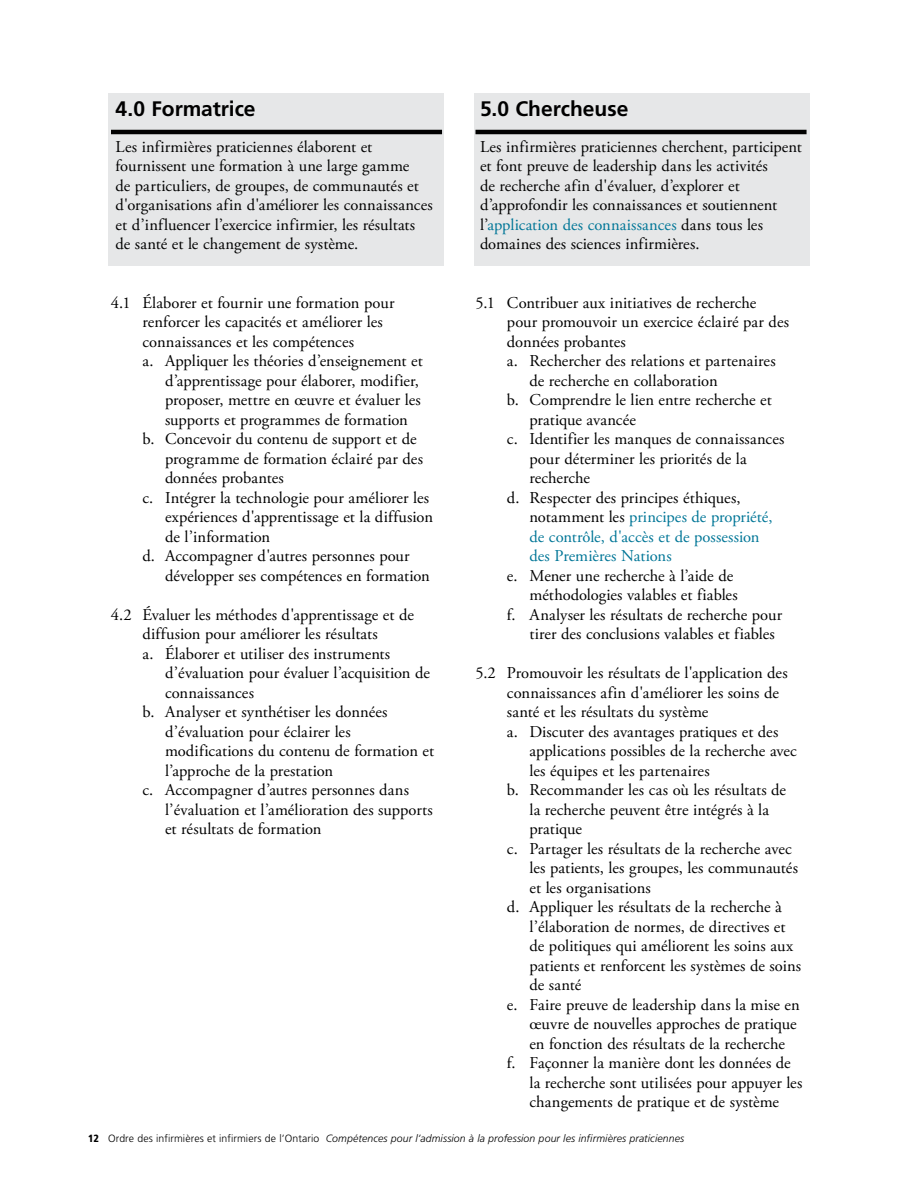
<style>
.page{position:relative;width:918px;height:1188px;background:#fff}
.page>*{position:absolute;margin:0;border:0;box-sizing:border-box;transform-origin:0 0}
.t1{font:700 21px "Frutiger LT Std";letter-spacing:-.005em;color:#000}
.t2{font:16.5px/19.5px "Adobe Garamond Pro";color:#000}
.t3{font:16.5px "Adobe Garamond Pro";letter-spacing:-.005em;color:#007697}
.t4{font:italic 300 10.5px "Frutiger LT Std";letter-spacing:.01em;color:#000}
.s1{color:#007697}
.s2{color:#000}
.s3{font-weight:900;font-style:normal;font-stretch:condensed}
.s4{font-style:normal}
</style>
<div class="page">
<div style="left:108px;top:93px;width:336px;height:173px;background:#e6e7e8"></div>
<div style="left:474px;top:93px;width:336px;height:173px;background:#e6e7e8"></div>
<hr style="left:111px;top:130px;width:331px;height:4px;background:#000">
<hr style="left:476px;top:130px;width:331px;height:4px;background:#000">
<p class="t1" style="left:116px;top:97px;width:142px">4.0 Formatrice</p>
<p class="t2" style="left:116px;top:137px;width:319px">Les infirmières praticiennes élaborent et fournissent une formation à une large gamme<br>de particuliers, de groupes, de communautés et d'organisations afin d'améliorer les connaissances et d’influencer l’exercice infirmier, les résultats de santé et le changement de système.</p>
<p class="t2" style="left:111px;top:293px;width:285px">4.1 Élaborer et fournir une formation pour</p>
<p class="t2" style="left:142px;top:313px;width:242px">renforcer les capacités et améliorer les</p>
<p class="t2" style="left:142px;top:332px;width:213px">connaissances et les compétences</p>
<p class="t2" style="left:142px;top:352px;width:282px">a. Appliquer les théories d’enseignement et</p>
<p class="t2" style="left:165px;top:371px;width:255px">d’apprentissage pour élaborer, modifier,</p>
<p class="t2" style="left:165px;top:391px;width:257px">proposer, mettre en œuvre et évaluer les</p>
<p class="t2" style="left:165px;top:410px;width:244px">supports et programmes de formation</p>
<p class="t2" style="left:142px;top:430px;width:276px">b. Concevoir du contenu de support et de</p>
<p class="t2" style="left:165px;top:449px;width:260px">programme de formation éclairé par des</p>
<p class="t2" style="left:165px;top:469px;width:120px">données probantes</p>
<p class="t2" style="left:142px;top:488px;width:288px">c. Intégrer la technologie pour améliorer les</p>
<p class="t2" style="left:165px;top:508px;width:270px">expériences d'apprentissage et la diffusion</p>
<p class="t2" style="left:165px;top:527px;width:107px">de l’information</p>
<p class="t2" style="left:142px;top:547px;width:269px">d. Accompagner d'autres personnes pour</p>
<p class="t2" style="left:165px;top:566px;width:266px">développer ses compétences en formation</p>
<p class="t2" style="left:111px;top:605px;width:305px;text-align:center">4.2 Évaluer les méthodes d'apprentissage et de diffusion pour améliorer les résultats<br>a. Élaborer et utiliser des instruments</p>
<p class="t2" style="left:165px;top:664px;width:267px">d’évaluation pour évaluer l’acquisition de</p>
<p class="t2" style="left:165px;top:683px;width:91px">connaissances</p>
<p class="t2" style="left:142px;top:703px;width:247px">b. Analyser et synthétiser les données</p>
<p class="t2" style="left:165px;top:722px;width:187px">d’évaluation pour éclairer les</p>
<p class="t2" style="left:165px;top:742px;width:271px">modifications du contenu de formation et</p>
<p class="t2" style="left:165px;top:761px;width:170px">l’approche de la prestation</p>
<p class="t2" style="left:142px;top:781px;width:268px">c. Accompagner d’autres personnes dans</p>
<p class="t2" style="left:165px;top:800px;width:269px">l’évaluation et l’amélioration des supports</p>
<p class="t2" style="left:165px;top:820px;width:158px">et résultats de formation</p>
<p class="t1" style="left:480px;top:97px;width:150px">5.0 Chercheuse</p>
<p class="t2" style="left:480px;top:137px;width:323px">Les infirmières praticiennes cherchent, participent et font preuve de leadership dans les activités<br>de recherche afin d'évaluer, d’explorer et d’approfondir les connaissances et soutiennent l’<span class="s1">application des connaissances</span> dans tous les domaines des sciences infirmières.</p>
<p class="t2" style="left:475px;top:293px;width:282px">5.1 Contribuer aux initiatives de recherche</p>
<p class="t2" style="left:507px;top:313px;width:284px">pour promouvoir un exercice éclairé par des</p>
<p class="t2" style="left:507px;top:332px;width:120px">données probantes</p>
<p class="t2" style="left:507px;top:352px;width:270px">a. Rechercher des relations et partenaires</p>
<p class="t2" style="left:530px;top:371px;width:190px">de recherche en collaboration</p>
<p class="t2" style="left:507px;top:391px;width:266px">b. Comprendre le lien entre recherche et</p>
<p class="t2" style="left:530px;top:410px;width:108px">pratique avancée</p>
<p class="t2" style="left:507px;top:430px;width:279px">c. Identifier les manques de connaissances</p>
<p class="t2" style="left:530px;top:449px;width:219px">pour déterminer les priorités de la</p>
<p class="t2" style="left:530px;top:469px;width:62px">recherche</p>
<p class="t2" style="left:507px;top:488px;width:235px">d. Respecter des principes éthiques,</p>
<p class="t3" style="left:530px;top:507px;width:245px"><span class="s2">notamment les</span> principes de propriété,</p>
<p class="t3" style="left:530px;top:526px;width:232px">de contrôle, d'accès et de possession</p>
<p class="t3" style="left:530px;top:546px;width:144px">des Premières Nations</p>
<p class="t2" style="left:507px;top:566px;width:228px">e. Mener une recherche à l’aide de</p>
<p class="t2" style="left:530px;top:586px;width:210px">méthodologies valables et fiables</p>
<p class="t2" style="left:507px;top:605px;width:277px">f. Analyser les résultats de recherche pour</p>
<p class="t2" style="left:530px;top:625px;width:247px">tirer des conclusions valables et fiables</p>
<p class="t2" style="left:475px;top:664px;width:314px">5.2 Promouvoir les résultats de l'application des</p>
<p class="t2" style="left:507px;top:683px;width:274px">connaissances afin d'améliorer les soins de</p>
<p class="t2" style="left:507px;top:703px;width:203px">santé et les résultats du système</p>
<p class="t2" style="left:507px;top:722px;width:273px">a. Discuter des avantages pratiques et des</p>
<p class="t2" style="left:530px;top:742px;width:269px">applications possibles de la recherche avec</p>
<p class="t2" style="left:530px;top:761px;width:182px">les équipes et les partenaires</p>
<p class="t2" style="left:507px;top:781px;width:281px">b. Recommander les cas où les résultats de</p>
<p class="t2" style="left:530px;top:800px;width:241px">la recherche peuvent être intégrés à la</p>
<p class="t2" style="left:530px;top:820px;width:54px">pratique</p>
<p class="t2" style="left:507px;top:839px;width:286px">c. Partager les résultats de la recherche avec</p>
<p class="t2" style="left:530px;top:859px;width:270px">les patients, les groupes, les communautés</p>
<p class="t2" style="left:530px;top:878px;width:123px">et les organisations</p>
<p class="t2" style="left:507px;top:898px;width:276px">d. Appliquer les résultats de la recherche à</p>
<p class="t2" style="left:530px;top:917px;width:258px">l’élaboration de normes, de directives et</p>
<p class="t2" style="left:530px;top:937px;width:265px">de politiques qui améliorent les soins aux</p>
<p class="t2" style="left:530px;top:956px;width:273px">patients et renforcent les systèmes de soins</p>
<p class="t2" style="left:530px;top:976px;width:53px">de santé</p>
<p class="t2" style="left:507px;top:995px;width:294px">e. Faire preuve de leadership dans la mise en</p>
<p class="t2" style="left:530px;top:1015px;width:269px">œuvre de nouvelles approches de pratique</p>
<p class="t2" style="left:530px;top:1034px;width:257px">en fonction des résultats de la recherche</p>
<p class="t2" style="left:507px;top:1054px;width:285px">f. Façonner la manière dont les données de</p>
<p class="t2" style="left:530px;top:1073px;width:274px">la recherche sont utilisées pour appuyer les</p>
<p class="t2" style="left:530px;top:1093px;width:251px">changements de pratique et de système</p>
<p class="t4" style="left:88px;top:1132px;width:598px"><span class="s3">12</span> <span class="s4">Ordre des infirmières et infirmiers de l’Ontario</span> Compétences pour l’admission à la profession pour les infirmières praticiennes</p>
</div>
